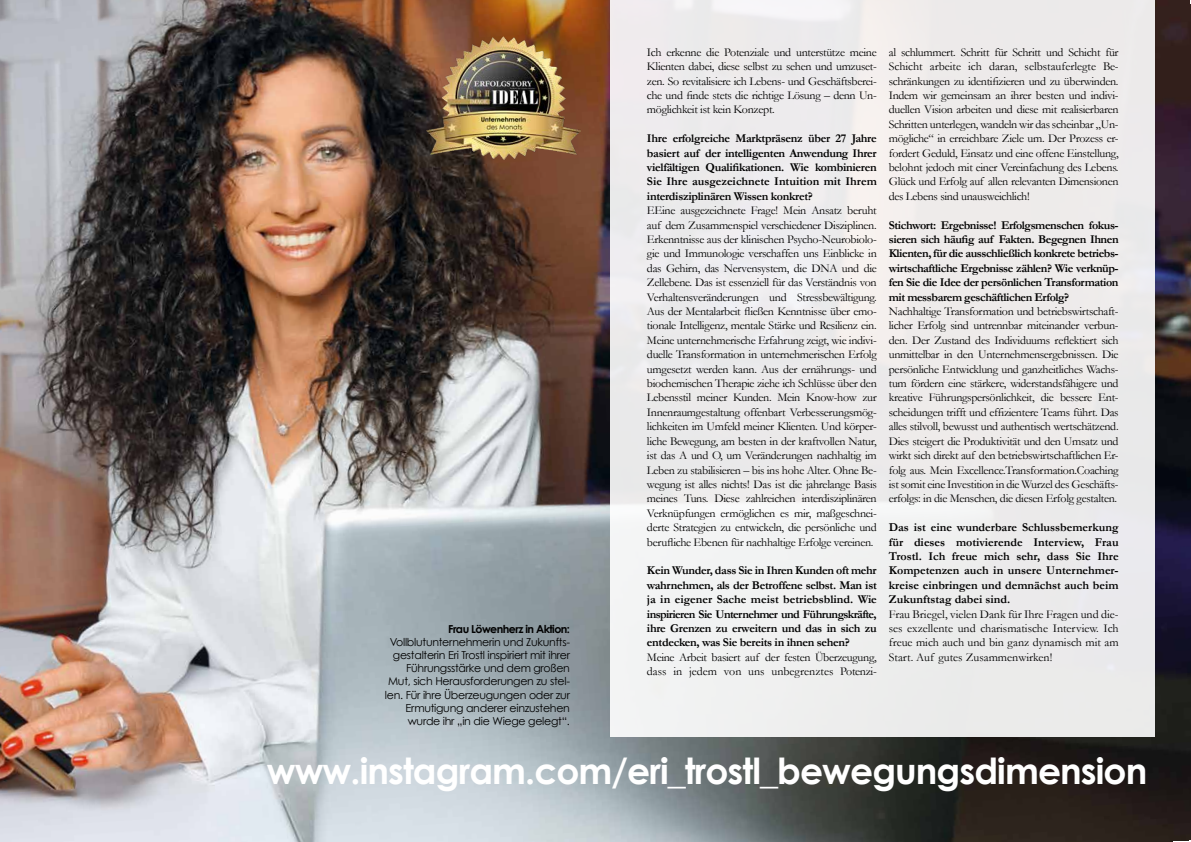
<style>
.page{position:relative;width:1191px;height:842px;background:#fff}
.page>*{position:absolute;margin:0;border:0;box-sizing:border-box;transform-origin:0 0}
.t1{font:700 36px "Century Gothic";letter-spacing:-.025em;color:#fff}
.t2{font:12px/14.4px "Garamond";letter-spacing:-.025em;color:#000;text-align:justify}
.t3{font:700 12px/14.4px "Garamond";letter-spacing:-.025em;color:#000;text-align:justify}
.t4{font:11px/13.2px "Century Gothic";letter-spacing:-.025em;color:#000;text-align:right}
.t5{font:700 11px "Century Gothic";letter-spacing:-.05em;color:#000}
</style>
<div class="page">
<img style="left:0;top:0;width:1191px;height:842px">
<div style="left:610px;top:0;width:545px;height:737px;background:#edebeb"></div>
<img style="left:427px;top:36px;width:154px;height:124px">
<p class="t2" style="left:888px;top:45px;width:231px">al schlummert. Schritt für Schritt und Schicht für Schicht arbeite ich daran, selbstauferlegte Be&shy;schränkungen zu identifizieren und zu überwinden.<br>Indem wir gemeinsam an ihrer besten und indivi&shy;duellen Vision arbeiten und diese mit realisierbaren Schritten unterlegen, wandeln wir das scheinbar „Un&shy;mögliche“ in erreichbare Ziele um. Der Prozess er&shy;fordert Geduld, Einsatz und eine offene Einstellung, belohnt jedoch mit einer Vereinfachung des Lebens.<br>Glück und Erfolg auf allen relevanten Dimensionen des Lebens sind unausweichlich!</p>
<p class="t3" style="left:888px;top:217px;width:231px">Stichwort: Ergebnisse! Erfolgsmenschen fokus&shy;sieren sich häufig auf Fakten. Begegnen Ihnen Klienten, für die ausschließlich konkrete betriebs&shy;wirtschaftliche Ergebnisse zählen? Wie verknüp&shy;fen Sie die Idee der persönlichen Transformation mit messbarem geschäftlichen Erfolg?</p>
<p class="t2" style="left:888px;top:304px;width:231px">Nachhaltige Transformation und betriebswirtschaft&shy;licher Erfolg sind untrennbar miteinander verbun&shy;den. Der Zustand des Individuums reflektiert sich unmittelbar in den Unternehmensergebnissen. Die persönliche Entwicklung und ganzheitliches Wachs&shy;tum fördern eine stärkere, widerstandsfähigere und kreative Führungspersönlichkeit, die bessere Ent&shy;scheidungen trifft und effizientere Teams führt. Das alles stilvoll, bewusst und authentisch wertschätzend.<br>Dies steigert die Produktivität und den Umsatz und wirkt sich direkt auf den betriebswirtschaftlichen Er&shy;folg aus. Mein Excellence.Transformation.Coaching ist somit eine Investition in die Wurzel des Geschäfts&shy;erfolgs: in die Menschen, die diesen Erfolg gestalten.</p>
<p class="t3" style="left:888px;top:520px;width:231px">Das ist eine wunderbare Schlussbemerkung für dieses motivierende Interview, Frau Trostl. Ich freue mich sehr, dass Sie Ihre Kompetenzen auch in unsere Unternehmer&shy;kreise einbringen und demnächst auch beim Zukunftstag dabei sind.</p>
<p class="t2" style="left:888px;top:606px;width:231px">Frau Briegel, vielen Dank für Ihre Fragen und die&shy;ses exzellente und charismatische Interview. Ich freue mich auch und bin ganz dynamisch mit am Start. Auf gutes Zusammenwirken!</p>
<p class="t2" style="left:647px;top:45px;width:231px">Ich erkenne die Potenziale und unterstütze meine Klienten dabei, diese selbst zu sehen und umzuset&shy;zen. So revitalisiere ich Lebens- und Geschäftsberei&shy;che und finde stets die richtige Lösung – denn Un&shy;möglichkeit ist kein Konzept.</p>
<p class="t3" style="left:647px;top:131px;width:231px">Ihre erfolgreiche Marktpräsenz über 27 Jahre basiert auf der intelligenten Anwendung Ihrer vielfältigen Qualifikationen. Wie kombinieren Sie Ihre ausgezeichnete Intuition mit Ihrem interdisziplinären Wissen konkret?</p>
<p class="t2" style="left:647px;top:203px;width:231px">EEine ausgezeichnete Frage! Mein Ansatz beruht auf dem Zusammenspiel verschiedener Disziplinen.<br>Erkenntnisse aus der klinischen Psycho-Neurobiolo&shy;gie und Immunologie verschaffen uns Einblicke in das Gehirn, das Nervensystem, die DNA und die Zellebene. Das ist essenziell für das Verständnis von Verhaltensveränderungen und Stressbewältigung.<br>Aus der Mentalarbeit fließen Kenntnisse über emo&shy;tionale Intelligenz, mentale Stärke und Resilienz ein.<br>Meine unternehmerische Erfahrung zeigt, wie indivi&shy;duelle Transformation in unternehmerischen Erfolg umgesetzt werden kann. Aus der ernährungs- und biochemischen Therapie ziehe ich Schlüsse über den Lebensstil meiner Kunden. Mein Know-how zur Innenraumgestaltung offenbart Verbesserungsmög&shy;lichkeiten im Umfeld meiner Klienten. Und körper&shy;liche Bewegung, am besten in der kraftvollen Natur, ist das A und O, um Veränderungen nachhaltig im Leben zu stabilisieren – bis ins hohe Alter. Ohne Be&shy;wegung ist alles nichts! Das ist die jahrelange Basis meines Tuns. Diese zahlreichen interdisziplinären Verknüpfungen ermöglichen es mir, maßgeschnei&shy;derte Strategien zu entwickeln, die persönliche und berufliche Ebenen für nachhaltige Erfolge vereinen.</p>
<p class="t3" style="left:647px;top:563px;width:231px">Kein Wunder, dass Sie in Ihren Kunden oft mehr wahrnehmen, als der Betroffene selbst. Man ist ja in eigener Sache meist betriebsblind. Wie inspirieren Sie Unternehmer und Führungskräfte, ihre Grenzen zu erweitern und das in sich zu entdecken, was Sie bereits in ihnen sehen?</p>
<p class="t2" style="left:647px;top:650px;width:231px">Meine Arbeit basiert auf der festen Überzeugung, dass in jedem von uns unbegrenztes Potenzi-</p>
<p class="t5" style="left:448px;top:622px;width:123px">Frau Löwenherz in Aktion:</p>
<p class="t4" style="left:385px;top:635px;width:186px">Vollblutunternehmerin und Zukunfts&shy;gestalterin Eri Trostl inspiriert mit ihrer Führungsstärke und dem großen Mut, sich Herausforderungen zu stel&shy;len. Für ihre Überzeugungen oder zur Ermutigung anderer einzustehen wurde ihr „in die Wiege gelegt“.</p>
<h1 class="t1" style="left:267px;top:749px;width:882px">www.instagram.com/eri_trostl_bewegungsdimension</h1>
</div>
